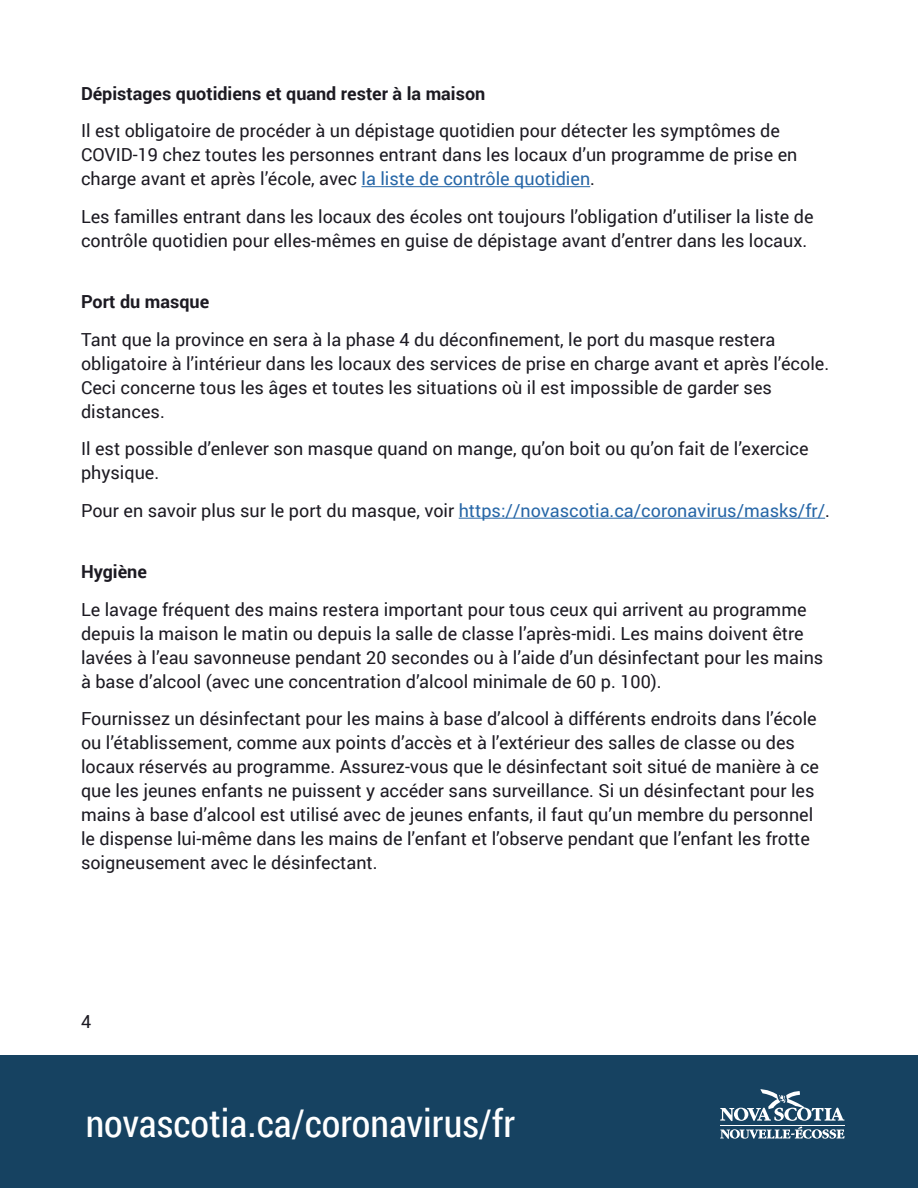
<style>
.page{position:relative;width:918px;height:1188px;background:#fff}
.page>*{position:absolute;margin:0;border:0;box-sizing:border-box;transform-origin:0 0}
.t1{font:38.25px "Roboto Condensed";color:#fff}
.t2{font:18px/24px "Roboto";color:#1c1a22}
.t3{font:18px "Roboto";color:#2666a7}
.t4{font:700 18px "Roboto";color:#1c1a22}
.s1{color:#2666a7}
.s2{color:#1c1a22}
</style>
<div class="page">
<div style="left:0;top:1055px;width:918px;height:133px;background:#164261"></div>
<hr style="left:720px;top:1125px;width:125px;height:1px;background:#fff">
<svg style="left:720px;top:1089px;width:125px;height:32px"></svg>
<svg style="left:720px;top:1127px;width:125px;height:12px"></svg>
<hr style="left:361px;top:186px;width:229px;height:1px;background:#2666a7">
<hr style="left:459px;top:518px;width:366px;height:1px;background:#2666a7">
<p class="t4" style="left:81px;top:81px;width:406px">Dépistages quotidiens et quand rester à la maison</p>
<p class="t2" style="left:81px;top:118px;width:718px">Il est obligatoire de procéder à un dépistage quotidien pour détecter les symptômes de<br>COVID-19 chez toutes les personnes entrant dans les locaux d’un programme de prise en charge avant et après l’école, avec <span class="s1">la liste de contrôle quotidien</span>.</p>
<p class="t2" style="left:81px;top:204px;width:734px">Les familles entrant dans les locaux des écoles ont toujours l’obligation d’utiliser la liste de contrôle quotidien pour elles-mêmes en guise de dépistage avant d’entrer dans les locaux.</p>
<p class="t4" style="left:81px;top:289px;width:130px">Port du masque</p>
<p class="t2" style="left:81px;top:327px;width:750px">Tant que la province en sera à la phase 4 du déconfinement, le port du masque restera obligatoire à l’intérieur dans les locaux des services de prise en charge avant et après l’école.<br>Ceci concerne tous les âges et toutes les situations où il est impossible de garder ses distances.</p>
<p class="t2" style="left:81px;top:436px;width:729px">Il est possible d’enlever son masque quand on mange, qu’on boit ou qu’on fait de l’exercice physique.</p>
<p class="t3" style="left:81px;top:498px;width:750px"><span class="s2">Pour en savoir plus sur le port du masque, voir</span> https://novascotia.ca/coronavirus/masks/fr/<span class="s2">.</span></p>
<p class="t4" style="left:81px;top:559px;width:67px">Hygiène</p>
<p class="t2" style="left:81px;top:597px;width:744px">Le lavage fréquent des mains restera important pour tous ceux qui arrivent au programme depuis la maison le matin ou depuis la salle de classe l’après-midi. Les mains doivent être lavées à l’eau savonneuse pendant 20 secondes ou à l’aide d’un désinfectant pour les mains à base d’alcool (avec une concentration d’alcool minimale de 60 p. 100).</p>
<p class="t2" style="left:81px;top:706px;width:740px">Fournissez un désinfectant pour les mains à base d’alcool à différents endroits dans l’école ou l’établissement, comme aux points d’accès et à l’extérieur des salles de classe ou des locaux réservés au programme. Assurez-vous que le désinfectant soit situé de manière à ce que les jeunes enfants ne puissent y accéder sans surveillance. Si un désinfectant pour les mains à base d’alcool est utilisé avec de jeunes enfants, il faut qu’un membre du personnel le dispense lui-même dans les mains de l’enfant et l’observe pendant que l’enfant les frotte soigneusement avec le désinfectant.</p>
<p class="t2" style="left:81px;top:1008px;width:12px">4</p>
<h1 class="t1" style="left:86px;top:1097px;width:431px">novascotia.ca/coronavirus/fr</h1>
</div>
